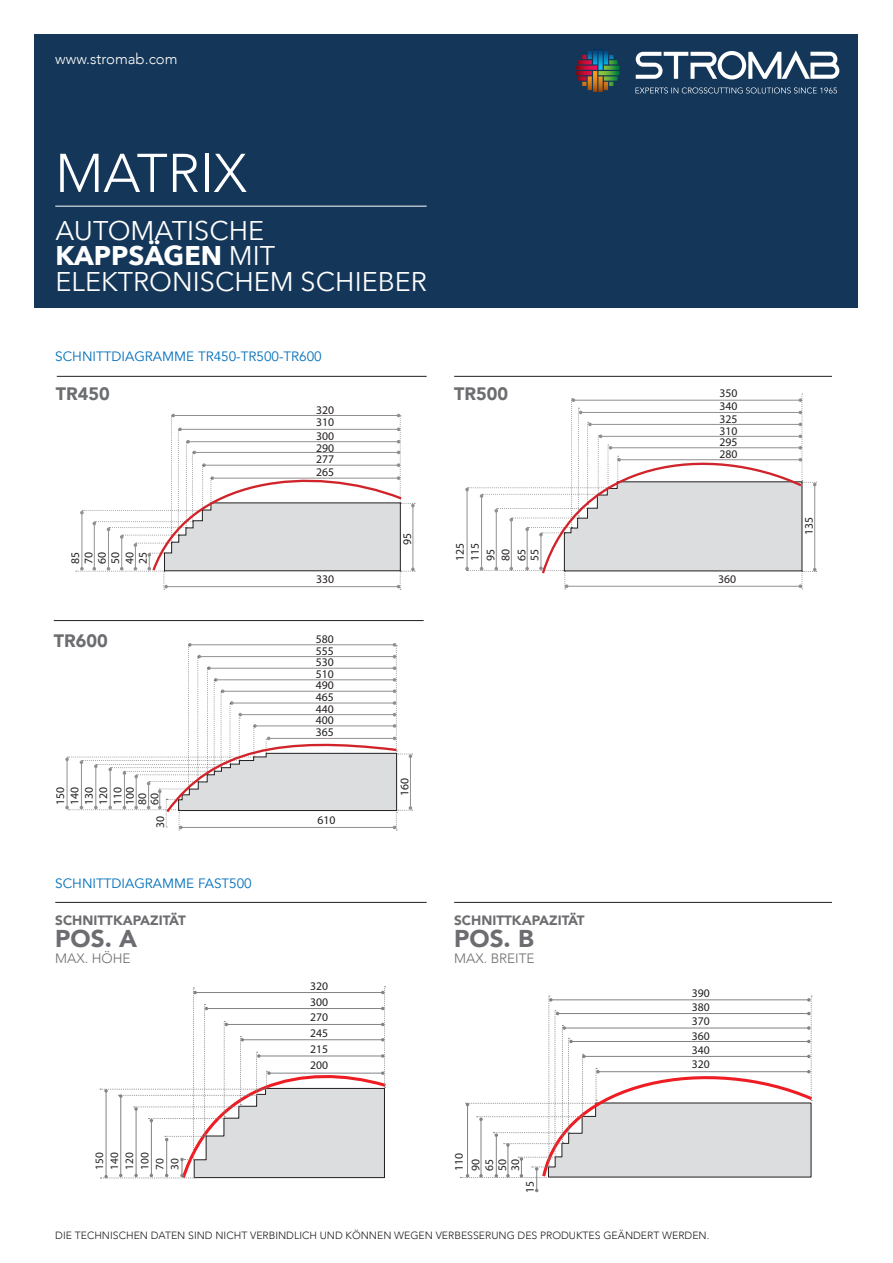
<style>
.page{position:relative;width:893px;height:1263px;background:#fff}
.page>*{position:absolute;margin:0;border:0;box-sizing:border-box;transform-origin:0 0}
.t1{font:300 54px "Avenir";color:#fff}
.t2{font:27px/25.5px "Avenir Next";color:#fff}
.t3{font:900 24.3px "Avenir";color:#6c6d70}
.t4{font:900 18px "Avenir";color:#6c6d70}
.t5{font:300 15px "Avenir";color:#fff}
.t6{font:13.5px "Avenir";color:#006fba}
.t7{font:900 13.5px "Avenir";color:#6c6d70}
.t8{font:300 13.5px "Avenir";color:#6c6d70}
.t9{font:11.7px/14.4px "Myriad Pro";color:#231f20}
.t10{font:11.4px/15.1px "Myriad Pro";color:#231f20}
.t11{font:300 10.5px "Avenir";color:#231f20}
.s1{font-weight:700}
</style>
<div class="page">
<div style="left:34px;top:34px;width:824px;height:274px;background:#143658"></div>
<hr style="left:55px;top:206px;width:372px;height:1px;background:#fff">
<svg style="left:576px;top:49px;width:43px;height:43px"></svg>
<svg style="left:635px;top:87px;width:202px;height:7px"></svg>
<svg style="left:636px;top:50px;width:203px;height:29px"></svg>
<hr style="left:54px;top:620px;width:370px;height:1px;background:#231f20">
<hr style="left:454px;top:376px;width:378px;height:1px;background:#231f20">
<hr style="left:57px;top:376px;width:370px;height:1px;background:#231f20">
<svg style="left:65px;top:643px;width:348px;height:188px"></svg>
<hr style="left:454px;top:902px;width:378px;height:1px;background:#231f20">
<hr style="left:55px;top:902px;width:372px;height:1px;background:#231f20">
<svg style="left:100px;top:986px;width:286px;height:193px"></svg>
<svg style="left:460px;top:996px;width:353px;height:196px"></svg>
<svg style="left:465px;top:394px;width:352px;height:195px"></svg>
<svg style="left:76px;top:414px;width:339px;height:176px"></svg>
<p class="t5" style="left:55px;top:50px;width:124px">www.stromab.com</p>
<h1 class="t1" style="left:55px;top:141px;width:193px">MATRIX</h1>
<h2 class="t2" style="left:55px;top:217px;width:373px">AUTOMATISCHE<br><span class="s1">KAPPSÄGEN</span> MIT<br>ELEKTRONISCHEM SCHIEBER</h2>
<p class="t6" style="left:55px;top:348px;width:268px">SCHNITTDIAGRAMME TR450-TR500-TR600</p>
<h3 class="t4" style="left:56px;top:378px;width:55px">TR450</h3>
<h3 class="t4" style="left:454px;top:378px;width:55px">TR500</h3>
<p class="t9" style="left:68px;top:563px;width:14px;line-height:13.4px;text-align:justify;rotate:-90deg">85<br>70<br>60<br>50</p>
<p class="t9" style="left:123px;top:563px;width:14px;line-height:13.4px;rotate:-90deg">40<br>25</p>
<h3 class="t4" style="left:54px;top:625px;width:55px">TR600</h3>
<p class="t9" style="left:53px;top:805px;width:20px;text-align:justify;rotate:-90deg">150<br>140<br>130<br>120<br>110</p>
<p class="t9" style="left:124px;top:805px;width:20px;line-height:12.3px;rotate:-90deg">100<br>80<br>60</p>
<p class="t9" style="left:153px;top:828px;width:14px;rotate:-90deg">30</p>
<p class="t6" style="left:55px;top:875px;width:198px">SCHNITTDIAGRAMME FAST500</p>
<p class="t7" style="left:55px;top:909px;width:132px">SCHNITTKAPAZITÄT</p>
<h3 class="t3" style="left:55px;top:917px;width:83px">POS. A</h3>
<p class="t8" style="left:55px;top:950px;width:77px">MAX. HÖHE</p>
<p class="t9" style="left:316px;top:403px;width:20px;line-height:13px;text-align:justify">320<br>310<br>300</p>
<p class="t9" style="left:316px;top:442px;width:20px;line-height:10.8px">290<br>277</p>
<p class="t9" style="left:316px;top:464px;width:20px">265</p>
<p class="t9" style="left:316px;top:572px;width:20px">330</p>
<p class="t9" style="left:316px;top:632px;width:20px">580</p>
<p class="t9" style="left:316px;top:643px;width:20px">555</p>
<p class="t9" style="left:316px;top:655px;width:20px">530</p>
<p class="t9" style="left:316px;top:666px;width:20px">510</p>
<p class="t9" style="left:316px;top:678px;width:20px">490</p>
<p class="t9" style="left:316px;top:691px;width:20px;line-height:11.6px;text-align:justify">465<br>440<br>400<br>365</p>
<p class="t9" style="left:318px;top:813px;width:20px">610</p>
<p class="t9" style="left:310px;top:979px;width:19px">320</p>
<p class="t9" style="left:310px;top:994px;width:19px">300</p>
<p class="t9" style="left:310px;top:1010px;width:19px">270</p>
<p class="t9" style="left:310px;top:1026px;width:19px">245</p>
<p class="t9" style="left:310px;top:1041px;width:19px">215</p>
<p class="t9" style="left:310px;top:1057px;width:19px">200</p>
<p class="t9" style="left:400px;top:545px;width:14px;rotate:-90deg">95</p>
<p class="t9" style="left:452px;top:561px;width:20px;line-height:15.5px;rotate:-90deg">125<br>115<br>95<br>80<br>65</p>
<p class="t9" style="left:527px;top:561px;width:14px;rotate:-90deg">55</p>
<p class="t9" style="left:397px;top:796px;width:20px;rotate:-90deg">160</p>
<p class="t7" style="left:454px;top:909px;width:132px">SCHNITTKAPAZITÄT</p>
<h3 class="t3" style="left:454px;top:917px;width:81px">POS. B</h3>
<p class="t8" style="left:454px;top:950px;width:82px">MAX. BREITE</p>
<p class="t9" style="left:719px;top:386px;width:20px">350</p>
<p class="t9" style="left:719px;top:423px;width:20px">310</p>
<p class="t9" style="left:719px;top:399px;width:20px">340</p>
<p class="t9" style="left:719px;top:407px;width:20px;line-height:23.5px">325<br>295</p>
<p class="t9" style="left:719px;top:447px;width:20px">280</p>
<p class="t9" style="left:718px;top:572px;width:20px">360</p>
<p class="t9" style="left:692px;top:985px;width:19px">390</p>
<p class="t9" style="left:692px;top:1000px;width:19px">380</p>
<p class="t9" style="left:692px;top:1014px;width:19px">370</p>
<p class="t9" style="left:692px;top:1028px;width:19px">360</p>
<p class="t9" style="left:692px;top:1042px;width:19px">340</p>
<p class="t9" style="left:692px;top:1057px;width:19px">320</p>
<p class="t10" style="left:91px;top:1170px;width:19px;rotate:-90deg">150<br>140<br>120<br>100<br>70<br>30</p>
<p class="t9" style="left:451px;top:1171px;width:19px;line-height:16.5px;rotate:-90deg">110<br>90</p>
<p class="t9" style="left:483px;top:1171px;width:13px;line-height:12.9px;text-align:justify;rotate:-90deg">65<br>50<br>30</p>
<p class="t9" style="left:523px;top:1192px;width:13px;rotate:-90deg">15</p>
<p class="t11" style="left:55px;top:1229px;width:656px">DIE TECHNISCHEN DATEN SIND NICHT VERBINDLICH UND KÖNNEN WEGEN VERBESSERUNG DES PRODUKTES GEÄNDERT WERDEN.</p>
<p class="t9" style="left:801px;top:535px;width:20px;rotate:-90deg">135</p>
</div>
